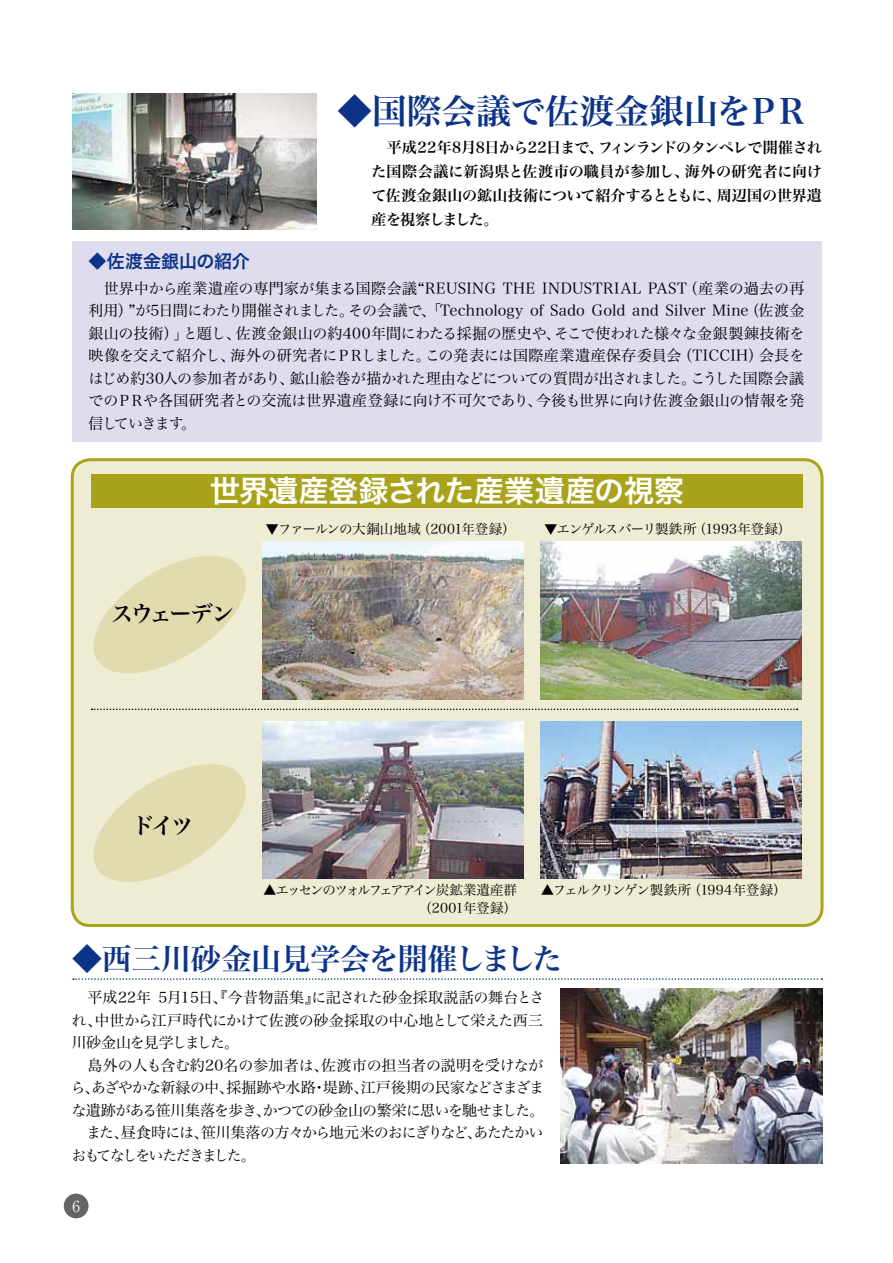
<style>
.page{position:relative;width:893px;height:1263px;background:#fff}
.page>*{position:absolute;margin:0;border:0;box-sizing:border-box;transform-origin:0 0}
.t1{font:34.5px "Hira Min Pro W6";letter-spacing:-.005em;color:#0c3388}
.t2{font:30px "Hira Min Pro W6";letter-spacing:-.015em;color:#0c3388}
.t3{font:30px "Hira Kaku Pro N W6";letter-spacing:-.005em;color:#fff}
.t4{font:22.5px "Hira Min Pro N W6";letter-spacing:-.13em;color:#000}
.t5{font:18px "Hira Kaku Pro W6";letter-spacing:-.005em;color:#0c3388}
.t6{font:300 15.15px "Ryumin Pro";color:#fff}
.t7{font:15px/22.5px "Hira Min Pro W3";letter-spacing:-.035em;color:#000}
.t8{font:15px/24px "Hira Min Pro W6";letter-spacing:-.01em;color:#000;text-align:justify}
.t9{font:13.5px "Hira Min Pro W3";letter-spacing:-.05em;color:#000}
.t10{font:13.5px/18px "Hira Min Pro W3";letter-spacing:-.09em;color:#000;text-align:right}
.t11{font:13.5px "Hira Min Pro W3";letter-spacing:-.025em;color:#000}
</style>
<div class="page">
<div style="left:64px;top:1193px;width:25px;height:25px;background:#666464;border-radius:50%"></div>
<div style="left:72px;top:460px;width:750px;height:465px;background:#efecd4;border-radius:18px"></div>
<div style="left:71px;top:458px;width:752px;height:469px;border:3px solid #a9a31b;border-radius:18px"></div>
<svg style="left:93px;top:555px;width:153px;height:119px"></svg>
<svg style="left:93px;top:764px;width:153px;height:118px"></svg>
<svg style="left:73px;top:978px;width:749px;height:2px"></svg>
<div style="left:91px;top:474px;width:712px;height:34px;background:#a9a31b"></div>
<div style="left:72px;top:241px;width:749px;height:200px;background:#dedced"></div>
<img style="left:72px;top:94px;width:245px;height:136px">
<img style="left:560px;top:988px;width:262px;height:176px">
<img style="left:263px;top:542px;width:260px;height:157px">
<img style="left:263px;top:721px;width:260px;height:158px">
<img style="left:541px;top:542px;width:260px;height:157px">
<img style="left:541px;top:721px;width:260px;height:158px">
<svg style="left:92px;top:708px;width:706px;height:2px"></svg>
<h1 class="t1" style="left:338px;top:81px;width:473px">◆国際会議で佐渡金銀山をＰＲ</h1>
<p class="t8" style="left:372px;top:134px;width:452px">　平成22年8月8日から22日まで、フィンランドのタンペレで開催された国際会議に新潟県と佐渡市の職員が参加し、海外の研究者に向けて佐渡金銀山の鉱山技術について紹介するとともに、周辺国の世界遺産を視察しました。</p>
<p class="t5" style="left:89px;top:245px;width:163px">◆佐渡金銀山の紹介</p>
<p class="t7" style="left:89px;top:275px;width:717px;text-align:justify">　世界中から産業遺産の専門家が集まる国際会議“REUSING THE INDUSTRIAL PAST（産業の過去の再利用）”が5日間にわたり開催されました。その会議で、「Technology of Sado Gold and Silver Mine（佐渡金銀山の技術）」と題し、佐渡金銀山の約400年間にわたる採掘の歴史や、そこで使われた様々な金銀製錬技術を映像を交えて紹介し、海外の研究者にＰＲしました。この発表には国際産業遺産保存委員会（TICCIH）会長をはじめ約30人の参加者があり、鉱山絵巻が描かれた理由などについての質問が出されました。こうした国際会議でのＰＲや各国研究者との交流は世界遺産登録に向け不可欠であり、今後も世界に向け佐渡金銀山の情報を発信していきます。</p>
<h2 class="t3" style="left:210px;top:464px;width:475px">世界遺産登録された産業遺産の視察</h2>
<h3 class="t4" style="left:111px;top:594px;width:124px">スウェーデン</h3>
<p class="t11" style="left:265px;top:517px;width:252px">▼ファールンの大銅山地域（2001年登録）</p>
<p class="t9" style="left:544px;top:517px;width:249px">▼エンゲルスバーリ製鉄所（1993年登録）</p>
<h3 class="t4" style="left:132px;top:806px;width:63px">ドイツ</h3>
<p class="t10" style="left:263px;top:880px;width:256px">▲エッセンのツォルフェアアイン炭鉱業遺産群（2001年登録）</p>
<p class="t9" style="left:541px;top:878px;width:248px">▲フェルクリンゲン製鉄所（1994年登録）</p>
<h2 class="t2" style="left:72px;top:933px;width:492px">◆西三川砂金山見学会を開催しました</h2>
<p class="t7" style="left:71px;top:985px;width:475px">　平成22年 5月15日、『今昔物語集』に記された砂金採取説話の舞台とされ、中世から江戸時代にかけて佐渡の砂金採取の中心地として栄えた西三川砂金山を見学しました。<br>　島外の人も含む約20名の参加者は、佐渡市の担当者の説明を受けながら、あざやかな新緑の中、採掘跡や水路・堤跡、江戸後期の民家などさまざまな遺跡がある笹川集落を歩き、かつての砂金山の繁栄に思いを馳せました。　また、昼食時には、笹川集落の方々から地元米のおにぎりなど、あたたかいおもてなしをいただきました。</p>
<p class="t6" style="left:72px;top:1194px;width:9px">6</p>
</div>
